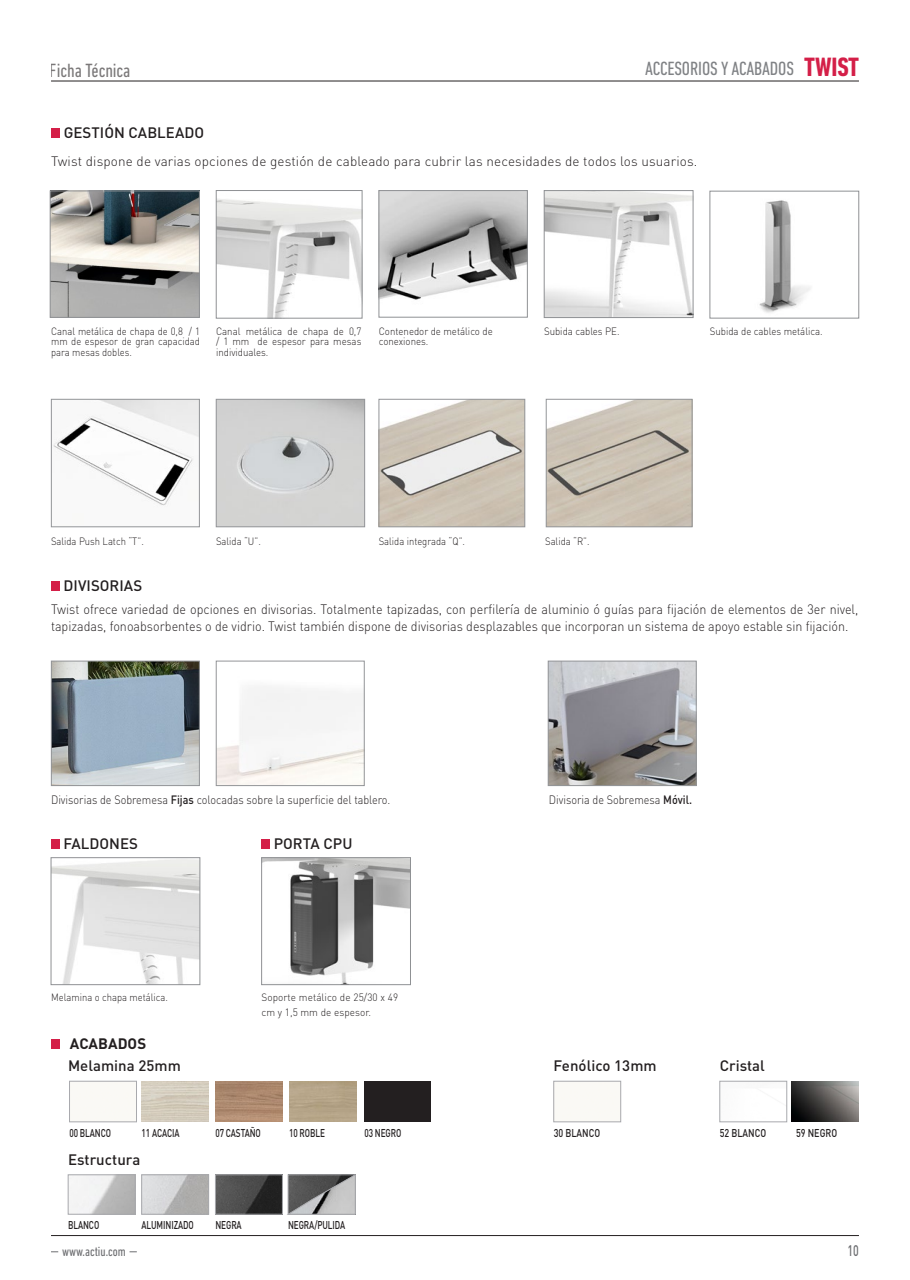
<style>
.page{position:relative;width:910px;height:1280px;background:#fff}
.page>*{position:absolute;margin:0;border:0;box-sizing:border-box;transform-origin:0 0}
.t1{font:700 condensed 27px "DIN Next LT Pro";letter-spacing:-.005em;color:#d41f48}
.t2{font:condensed 19.5px "DIN Next LT Pro";letter-spacing:-.005em;color:#808285}
.t3{font:condensed 19.5px "DIN Next LT Pro";letter-spacing:-.005em;color:#231f20}
.t4{font:500 15.15px "DIN Pro";color:#6c6d70;scale:.7 1}
.t5{font:500 15px "DIN Pro";letter-spacing:.005em;color:#231f20}
.t6{font:700 15px "DIN Pro";letter-spacing:.005em;color:#231f20}
.t7{font:300 13.5px/16.5px "DIN Pro";color:#231f20;scale:.93 1}
.t8{font:300 13.5px "DIN Pro";color:#231f20}
.t9{font:condensed 13.5px "DIN Next LT Pro";color:#6c6d70}
.t10{font:300 12px "DIN Pro";color:#231f20;scale:.9 1}
.t11{font:500 11.25px "DIN Pro";letter-spacing:-.01em;color:#231f20;scale:.73 1}
.t12{font:500 11.25px "DIN Pro";letter-spacing:-.01em;color:#231f20;scale:.8 1}
.t13{font:300 10.5px/10.5px "DIN Pro";color:#231f20;text-align:justify;scale:.9 1}
.t14{font:300 10.5px/10.5px "DIN Pro";color:#231f20;text-align:justify;scale:.92 1}
.t15{font:300 10.5px/15px "DIN Pro";color:#231f20;scale:.95 1}
.s1{font-weight:500}
</style>
<div class="page">
<hr style="left:51px;top:81px;width:808px;height:1px;background:#231f20">
<hr style="left:51px;top:1235px;width:808px;height:1px;background:#231f20">
<img style="left:381px;top:192px;width:145px;height:108px">
<div style="left:379px;top:190px;width:149px;height:127px;border:1px solid #8f9194"></div>
<img style="left:53px;top:401px;width:145px;height:105px">
<div style="left:51px;top:399px;width:149px;height:128px;border:1px solid #939598"></div>
<img style="left:218px;top:401px;width:145px;height:124px">
<div style="left:216px;top:399px;width:149px;height:128px;border:1px solid #939598"></div>
<img style="left:759px;top:200px;width:51px;height:113px">
<div style="left:710px;top:191px;width:149px;height:127px;border:1px solid #8f9194"></div>
<img style="left:546px;top:192px;width:145px;height:124px">
<div style="left:544px;top:190px;width:149px;height:128px;border:1px solid #8f9194"></div>
<img style="left:263px;top:859px;width:146px;height:124px">
<div style="left:261px;top:857px;width:150px;height:128px;border:1px solid #8f9194"></div>
<img style="left:53px;top:859px;width:145px;height:124px">
<div style="left:51px;top:857px;width:149px;height:128px;border:1px solid #8f9194"></div>
<img style="left:53px;top:663px;width:145px;height:121px">
<div style="left:51px;top:661px;width:149px;height:125px;border:1px solid #939598"></div>
<img style="left:218px;top:686px;width:144px;height:98px">
<div style="left:216px;top:661px;width:148px;height:125px;border:1px solid #939598"></div>
<img style="left:550px;top:663px;width:144px;height:121px">
<div style="left:548px;top:661px;width:148px;height:125px;border:1px solid #939598"></div>
<img style="left:381px;top:401px;width:142px;height:124px">
<div style="left:379px;top:399px;width:146px;height:128px;border:1px solid #939598"></div>
<img style="left:548px;top:401px;width:142px;height:124px">
<div style="left:546px;top:399px;width:146px;height:128px;border:1px solid #939598"></div>
<img style="left:218px;top:199px;width:142px;height:117px">
<div style="left:216px;top:190px;width:146px;height:128px;border:1px solid #8f9194"></div>
<img style="left:52px;top:193px;width:146px;height:123px">
<div style="left:50px;top:191px;width:150px;height:127px;border:1px solid #8f9194"></div>
<img style="left:70px;top:1177px;width:63px;height:35px">
<div style="left:68px;top:1175px;width:67px;height:39px;border:1px solid #a8a9ad"></div>
<img style="left:144px;top:1177px;width:63px;height:35px">
<div style="left:142px;top:1175px;width:67px;height:39px;border:1px solid #a8a9ad"></div>
<img style="left:217px;top:1177px;width:63px;height:35px">
<svg style="left:288px;top:1174px;width:67px;height:40px;background:#868687"></svg>
<div style="left:69px;top:1081px;width:68px;height:41px;border:1px solid #a8a9ad"></div>
<div style="left:554px;top:1081px;width:67px;height:41px;border:1px solid #a8a9ad"></div>
<div style="left:720px;top:1081px;width:67px;height:41px;border:1px solid #a8a9ad"></div>
<img style="left:215px;top:1081px;width:67px;height:41px">
<img style="left:792px;top:1081px;width:67px;height:41px">
<div style="left:364px;top:1081px;width:67px;height:41px;background:#231f20"></div>
<div style="left:51px;top:581px;width:9px;height:9px;background:#d41f48"></div>
<div style="left:51px;top:839px;width:9px;height:10px;background:#d41f48"></div>
<div style="left:261px;top:839px;width:9px;height:10px;background:#d41f48"></div>
<div style="left:51px;top:128px;width:9px;height:10px;background:#d41f48"></div>
<div style="left:51px;top:1039px;width:9px;height:9px;background:#d41f48"></div>
<h2 class="t3" style="left:50px;top:59px;width:82px">Ficha Técnica</h2>
<h2 class="t2" style="left:645px;top:58px;width:150px">ACCESORIOS Y ACABADOS</h2>
<h1 class="t1" style="left:804px;top:51px;width:56px">TWIST</h1>
<p class="t5" style="left:64px;top:122px;width:142px">GESTIÓN CABLEADO</p>
<p class="t8" style="left:51px;top:151px;width:648px">Twist dispone de varias opciones de gestión de cableado para cubrir las necesidades de todos los usuarios.</p>
<p class="t13" style="left:51px;top:325px;width:167px">Canal metálica de chapa de 0,8 / 1 mm de espesor de gran capacidad para mesas dobles.</p>
<p class="t14" style="left:216px;top:325px;width:160px">Canal metálica de chapa de 0,7 / 1 mm de espesor para mesas individuales.</p>
<p class="t14" style="left:379px;top:325px;width:125px">Contenedor de metálico de conexiones.</p>
<p class="t14" style="left:544px;top:325px;width:84px">Subida cables PE.</p>
<p class="t14" style="left:710px;top:325px;width:124px">Subida de cables metálica.</p>
<p class="t13" style="left:51px;top:535px;width:105px">Salida Push Latch “T”.</p>
<p class="t13" style="left:379px;top:535px;width:97px">Salida integrada “Q”.</p>
<p class="t13" style="left:545px;top:535px;width:51px">Salida “R”.</p>
<p class="t13" style="left:216px;top:535px;width:51px">Salida “U”.</p>
<p class="t5" style="left:64px;top:576px;width:80px">DIVISORIAS</p>
<p class="t7" style="left:51px;top:600px;width:870px">Twist ofrece variedad de opciones en divisorias. Totalmente tapizadas, con perfilería de aluminio ó guías para fijación de elementos de 3er nivel, tapizadas, fonoabsorbentes o de vidrio. Twist también dispone de divisorias desplazables que incorporan un sistema de apoyo estable sin fijación.</p>
<p class="t10" style="left:51px;top:791px;width:379px">Divisorias de Sobremesa <span class="s1">Fijas</span> colocadas sobre la superficie del tablero.</p>
<p class="t10" style="left:549px;top:791px;width:161px">Divisoria de Sobremesa <span class="s1">Móvil.</span></p>
<p class="t5" style="left:64px;top:833px;width:76px">FALDONES</p>
<p class="t5" style="left:274px;top:833px;width:80px">PORTA CPU</p>
<p class="t13" style="left:51px;top:991px;width:131px">Melamina o chapa metálica.</p>
<p class="t6" style="left:70px;top:1034px;width:78px">ACABADOS</p>
<p class="t15" style="left:261px;top:989px;width:146px">Soporte metálico de 25/30 x 49 cm y 1,5 mm de espesor.</p>
<p class="t5" style="left:68px;top:1056px;width:114px">Melamina 25mm</p>
<p class="t5" style="left:554px;top:1056px;width:105px">Fenólico 13mm</p>
<p class="t5" style="left:720px;top:1056px;width:47px">Cristal</p>
<p class="t11" style="left:69px;top:1125px;width:59px">00 BLANCO</p>
<p class="t11" style="left:215px;top:1125px;width:64px">07 CASTAÑO</p>
<p class="t11" style="left:289px;top:1125px;width:51px">10 ROBLE</p>
<p class="t11" style="left:364px;top:1125px;width:52px">03 NEGRO</p>
<p class="t12" style="left:554px;top:1125px;width:60px">30 BLANCO</p>
<p class="t12" style="left:720px;top:1125px;width:60px">52 BLANCO</p>
<p class="t12" style="left:796px;top:1125px;width:53px">59 NEGRO</p>
<p class="t5" style="left:68px;top:1149px;width:74px">Estructura</p>
<p class="t11" style="left:142px;top:1125px;width:53px">11 ACACIA</p>
<p class="t11" style="left:68px;top:1217px;width:44px">BLANCO</p>
<p class="t11" style="left:142px;top:1217px;width:73px">ALUMINIZADO</p>
<p class="t11" style="left:215px;top:1217px;width:38px">NEGRA</p>
<p class="t11" style="left:288px;top:1217px;width:80px">NEGRA/PULIDA</p>
<p class="t9" style="left:62px;top:1243px;width:65px">www.actiu.com</p>
<p class="t4" style="left:848px;top:1240px;width:18px">10</p>
</div>
